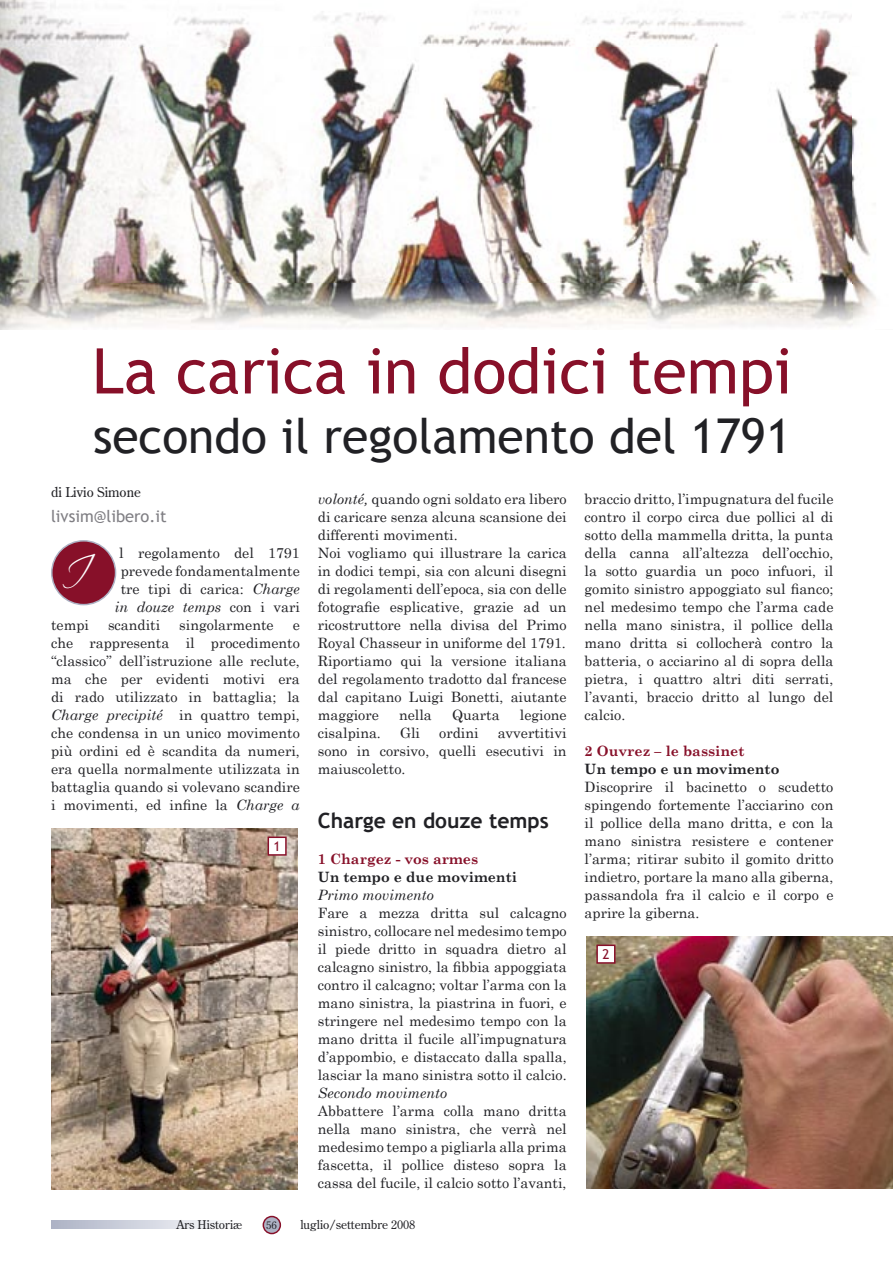
<style>
.page{position:relative;width:893px;height:1263px;background:#fff}
.page>*{position:absolute;margin:0;border:0;box-sizing:border-box;transform-origin:0 0}
.t1{font:63px "Trebuchet MS";color:#871029}
.t2{font:48px "Trebuchet MS";color:#212125}
.t3{font:45px "Scriptina";color:#fff}
.t4{font:700 21px "Trebuchet MS";color:#212125}
.t5{font:16.5px "Trebuchet MS";color:#7f7e83}
.t6{font:14.25px/18px "Century Schoolbook";color:#212125;text-align:justify}
.t7{font:700 14.25px "Century Schoolbook";color:#212125}
.t8{font:700 14.25px "Century Schoolbook";color:#871029}
.t9{font:italic 14.25px "Century Schoolbook";color:#212125}
.t10{font:13.5px "Century Old Style";color:#212125}
.t11{font:13.5px "Trebuchet MS";color:#871029}
.t12{font:12px "Century Old Style";color:#212125}
.t13{font:10.5px "Century Old Style";color:#212125}
.s1{font-style:italic}
</style>
<div class="page">
<svg style="left:263px;top:1216px;width:18px;height:18px"></svg>
<svg style="left:51px;top:1220px;width:165px;height:9px"></svg>
<img style="left:0;top:0;width:853px;height:330px">
<svg style="left:51px;top:540px;width:65px;height:65px"></svg>
<img style="left:853px;top:118px;width:23px;height:206px">
<img style="left:51px;top:828px;width:247px;height:361px">
<img style="left:587px;top:936px;width:306px;height:252px">
<svg style="left:268px;top:836px;width:19px;height:20px"></svg>
<svg style="left:596px;top:944px;width:19px;height:20px"></svg>
<h1 class="t1" style="left:92px;top:334px;width:701px">La carica in dodici tempi</h1>
<h2 class="t2" style="left:93px;top:408px;width:700px">secondo il regolamento del 1791</h2>
<p class="t10" style="left:51px;top:483px;width:91px">di Livio Simone</p>
<p class="t5" style="left:51px;top:507px;width:117px">livsim@libero.it</p>
<p class="t6" style="left:115px;top:544px;width:187px;text-align:center">l regolamento del 1791 prevede fondamentalmente tre tipi di carica: <span class="s1">Charge in douze temps</span> con i vari</p>
<p class="t6" style="left:51px;top:616px;width:40px">tempi</p>
<p class="t6" style="left:108px;top:616px;width:54px">scanditi</p>
<p class="t6" style="left:179px;top:616px;width:96px">singolarmente</p>
<h3 class="t3" style="left:61px;top:546px;width:27px">I</h3>
<p class="t6" style="left:51px;top:616px;width:250px;text-indent:242px">e che rappresenta il procedimento “classico” dell’istruzione alle reclute, ma che per evidenti motivi era di rado utilizzato in battaglia; la <span class="s1">Charge precipité</span> in quattro tempi, che condensa in un unico movimento più ordini ed è scandita da numeri, era quella normalmente utilizzata in battaglia quando si volevano scandire i movimenti, ed infine la <span class="s1">Charge a</span></p>
<p class="t11" style="left:274px;top:838px;width:9px">1</p>
<p class="t6" style="left:318px;top:490px;width:250px;text-align:left"><span class="s1">volonté,</span> quando ogni soldato era libero di caricare senza alcuna scansione dei differenti movimenti.<br>Noi vogliamo qui illustrare la carica in dodici tempi, sia con alcuni disegni di regolamenti dell’epoca, sia con delle fotografie esplicative, grazie ad un ricostruttore nella divisa del Primo Royal Chasseur in uniforme del 1791.<br>Riportiamo qui la versione italiana del regolamento tradotto dal francese dal capitano Luigi Bonetti, aiutante maggiore</p>
<p class="t6" style="left:399px;top:706px;width:34px">nella</p>
<p class="t6" style="left:452px;top:706px;width:49px">Quarta</p>
<p class="t6" style="left:520px;top:706px;width:48px">legione</p>
<p class="t6" style="left:318px;top:724px;width:65px">cisalpina.</p>
<p class="t6" style="left:400px;top:724px;width:22px">Gli</p>
<p class="t6" style="left:439px;top:724px;width:41px">ordini</p>
<p class="t6" style="left:318px;top:724px;width:250px;text-indent:180px">avvertitivi sono in corsivo, quelli esecutivi in maiuscoletto.</p>
<h3 class="t4" style="left:318px;top:807px;width:232px">Charge en douze temps</h3>
<p class="t8" style="left:318px;top:850px;width:162px">1 Chargez - vos armes</p>
<p class="t7" style="left:318px;top:868px;width:201px">Un tempo e due movimenti</p>
<p class="t9" style="left:318px;top:886px;width:118px">Primo movimento</p>
<p class="t6" style="left:318px;top:904px;width:250px">Fare a mezza dritta sul calcagno sinistro, collocare nel medesimo tempo il piede dritto in squadra dietro al calcagno sinistro, la fibbia appoggiata contro il calcagno; voltar l’arma con la mano sinistra, la piastrina in fuori, e stringere nel medesimo tempo con la mano dritta il fucile all’impugnatura d’appombio, e distaccato dalla spalla, lasciar la mano sinistra sotto il calcio.</p>
<p class="t9" style="left:318px;top:1084px;width:131px">Secondo movimento</p>
<p class="t6" style="left:318px;top:1102px;width:250px">Abbattere l’arma colla mano dritta nella mano sinistra, che verrà nel medesimo tempo a pigliarla alla prima fascetta, il pollice disteso sopra la cassa del fucile, il calcio sotto l’avanti,</p>
<p class="t12" style="left:177px;top:1217px;width:67px">Ars Historiæ</p>
<p class="t13" style="left:266px;top:1218px;width:12px">56</p>
<p class="t12" style="left:300px;top:1217px;width:116px">luglio/settembre 2008</p>
<p class="t6" style="left:585px;top:490px;width:250px">braccio dritto, l’impugnatura del fucile contro il corpo circa due pollici al di sotto della mammella dritta, la punta della canna all’altezza dell’occhio, la sotto guardia un poco infuori, il gomito sinistro appoggiato sul fianco; nel medesimo tempo che l’arma cade nella mano sinistra, il pollice della mano dritta si collocherà contro la batteria, o acciarino al di sopra della pietra, i quattro altri diti serrati, l’avanti, braccio dritto al lungo del calcio.</p>
<p class="t8" style="left:585px;top:742px;width:161px">2 Ouvrez – le bassinet</p>
<p class="t7" style="left:585px;top:760px;width:196px">Un tempo e un movimento</p>
<p class="t6" style="left:585px;top:778px;width:250px">Discoprire il bacinetto o scudetto spingendo fortemente l’acciarino con il pollice della mano dritta, e con la mano sinistra resistere e contener l’arma; ritirar subito il gomito dritto indietro, portare la mano alla giberna, passandola fra il calcio e il corpo e aprire la giberna.</p>
<p class="t11" style="left:602px;top:946px;width:9px">2</p>
</div>
